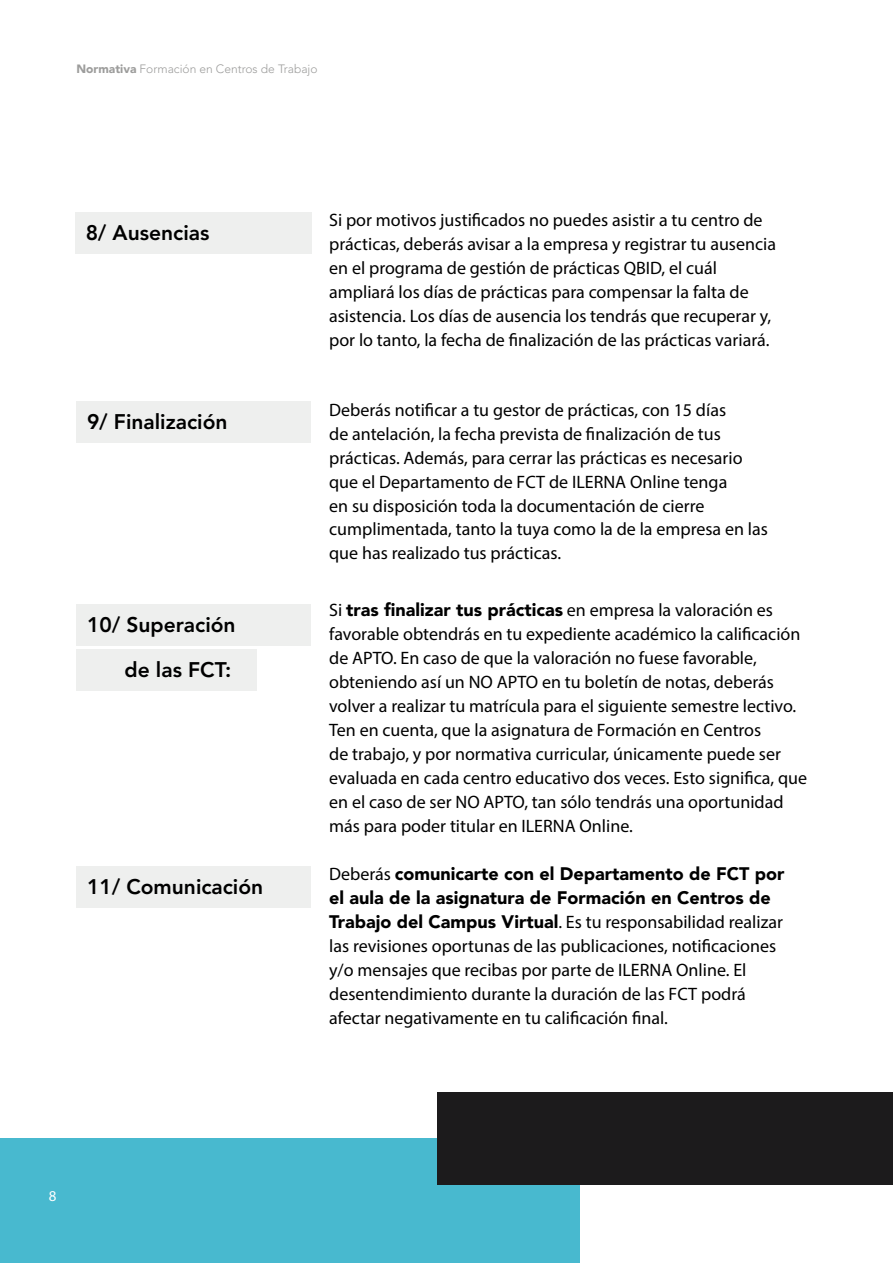
<style>
.page{position:relative;width:893px;height:1263px;background:#fff}
.page>*{position:absolute;margin:0;border:0;box-sizing:border-box;transform-origin:0 0}
.t1{font:800 21px/45px "Avenir LT Std";color:#000;text-align:right}
.t2{font:18px/24px "Myriad Pro";color:#000}
.t3{font:900 18px/24px "Avenir LT Std";color:#000}
.t4{font:15px "Myriad Pro";color:#fff}
.t5{font:300 12px "Avenir LT Std";color:#9d9d9c}
.s1{font-weight:900}
.s2{font-family:"Avenir LT Std";font-weight:900}
.s3{font-family:"Myriad Pro";font-weight:400}
</style>
<div class="page">
<div style="left:75px;top:213px;width:236px;height:41px;background:#eeefee"></div>
<div style="left:77px;top:402px;width:234px;height:41px;background:#eeefee"></div>
<div style="left:77px;top:866px;width:234px;height:41px;background:#eeefee"></div>
<div style="left:77px;top:605px;width:234px;height:41px;background:#eeefee"></div>
<div style="left:77px;top:650px;width:180px;height:41px;background:#eeefee"></div>
<div style="left:0;top:1139px;width:580px;height:124px;background:#48b9cf"></div>
<div style="left:437px;top:1092px;width:456px;height:93px;background:#1c1b1c"></div>
<p class="t5" style="left:77px;top:62px;width:243px"><span class="s1">Normativa</span> Formación en Centros de Trabajo</p>
<p class="t1" style="left:86px;top:210px;width:125px">8/ Ausencias</p>
<p class="t1" style="left:87px;top:399px;width:142px">9/ Finalización</p>
<p class="t1" style="left:87px;top:602px;width:150px">10/ Superación de las FCT:</p>
<p class="t1" style="left:87px;top:864px;width:178px">11/ Comunicación</p>
<p class="t2" style="left:329px;top:208px;width:448px">Si por motivos justificados no puedes asistir a tu centro de prácticas, deberás avisar a la empresa y registrar tu ausencia en el programa de gestión de prácticas QBID, el cuál ampliará los días de prácticas para compensar la falta de asistencia. Los días de ausencia los tendrás que recuperar y, por lo tanto, la fecha de finalización de las prácticas variará.</p>
<p class="t2" style="left:329px;top:397px;width:440px">Deberás notificar a tu gestor de prácticas, con 15 días<br>de antelación, la fecha prevista de finalización de tus prácticas. Además, para cerrar las prácticas es necesario que el Departamento de FCT de ILERNA Online tenga<br>en su disposición toda la documentación de cierre cumplimentada, tanto la tuya como la de la empresa en las que has realizado tus prácticas.</p>
<p class="t2" style="left:329px;top:598px;width:480px">Si <span class="s2">tras finalizar tus prácticas</span> en empresa la valoración es favorable obtendrás en tu expediente académico la calificación de APTO. En caso de que la valoración no fuese favorable, obteniendo así un NO APTO en tu boletín de notas, deberás volver a realizar tu matrícula para el siguiente semestre lectivo.<br>Ten en cuenta, que la asignatura de Formación en Centros<br>de trabajo, y por normativa curricular, únicamente puede ser evaluada en cada centro educativo dos veces. Esto significa, que en el caso de ser NO APTO, tan sólo tendrás una oportunidad más para poder titular en ILERNA Online.</p>
<p class="t3" style="left:329px;top:861px;width:457px"><span class="s3">Deberás</span> comunicarte con el Departamento de FCT por el aula de la asignatura de Formación en Centros de</p>
<p class="t2" style="left:329px;top:909px;width:455px"><span class="s2">Trabajo del Campus Virtual</span>. Es tu responsabilidad realizar las revisiones oportunas de las publicaciones, notificaciones y/o mensajes que recibas por parte de ILERNA Online. El desentendimiento durante la duración de las FCT podrá afectar negativamente en tu calificación final.</p>
<p class="t4" style="left:49px;top:1187px;width:9px">8</p>
</div>
